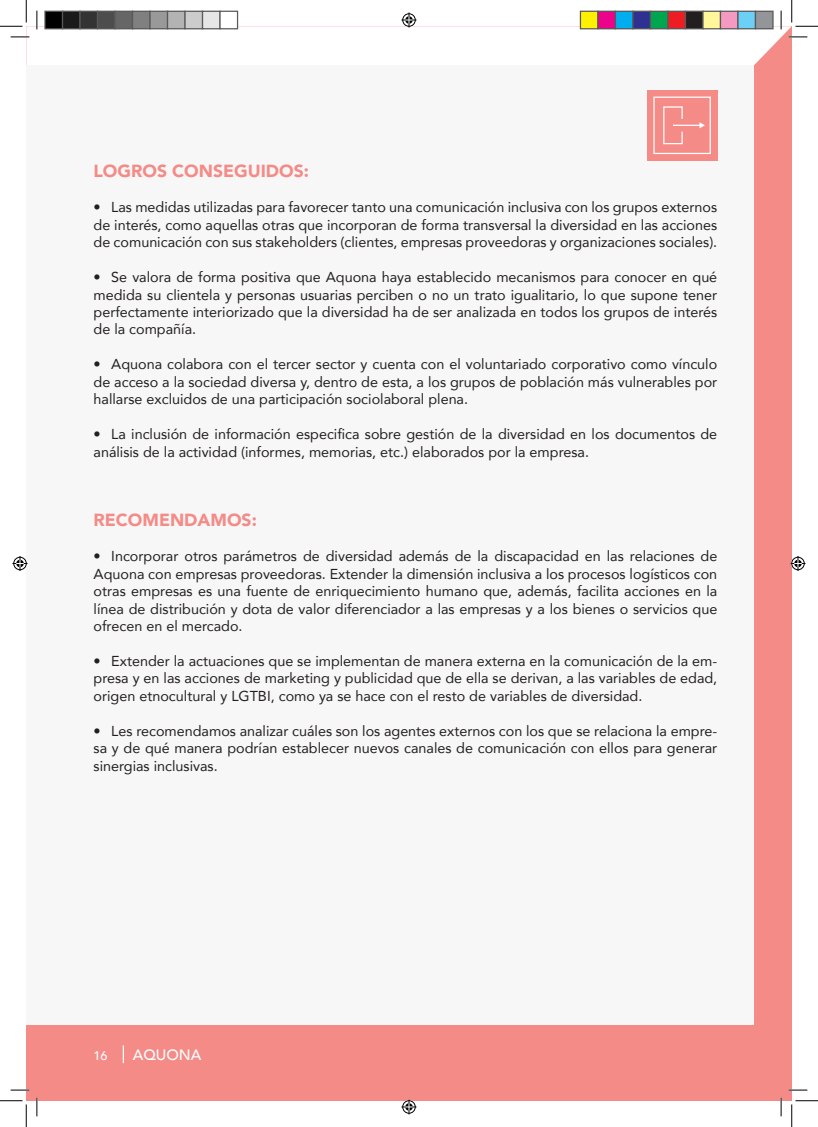
<style>
.page{position:relative;width:818px;height:1127px;background:#fff}
.page>*{position:absolute;margin:0;border:0;box-sizing:border-box;transform-origin:0 0}
.t1{font:900 17.5px "Avenir";color:#f48b87}
.t2{font:500 15px "Avenir";color:#fff}
.t3{font:14.38px/17.4px "Avenir";color:#231f20;text-align:justify}
.t4{font:500 12.5px "Avenir";color:#fff}
</style>
<div class="page">
<div style="left:26px;top:26px;width:766px;height:1074px;background:#f48b87"></div>
<div style="left:26px;top:26px;width:765px;height:39px;background:#fff"></div>
<div style="left:26px;top:65px;width:728px;height:959px;background:#f7f7f8"></div>
<svg style="left:123px;top:1045px;width:1px;height:17px"></svg>
<div style="left:647px;top:90px;width:70px;height:70px;background:#f48b87"></div>
<div style="left:653px;top:96px;width:58px;height:58px;border:1px solid #fff"></div>
<svg style="left:663px;top:106px;width:42px;height:39px"></svg>
<svg style="left:11px;top:36px;width:18px;height:2px"></svg>
<svg style="left:788px;top:36px;width:19px;height:2px"></svg>
<svg style="left:11px;top:1089px;width:18px;height:1px"></svg>
<svg style="left:788px;top:1089px;width:19px;height:1px"></svg>
<svg style="left:36px;top:11px;width:2px;height:18px"></svg>
<svg style="left:36px;top:1097px;width:2px;height:18px"></svg>
<svg style="left:780px;top:11px;width:2px;height:18px"></svg>
<svg style="left:780px;top:1097px;width:2px;height:18px"></svg>
<svg style="left:0;top:0;width:27px;height:27px"></svg>
<svg style="left:0;top:1100px;width:27px;height:26px"></svg>
<svg style="left:791px;top:0;width:27px;height:27px"></svg>
<svg style="left:791px;top:1100px;width:27px;height:26px"></svg>
<svg style="left:401px;top:13px;width:15px;height:15px"></svg>
<svg style="left:401px;top:1099px;width:15px;height:15px"></svg>
<svg style="left:13px;top:556px;width:15px;height:15px"></svg>
<svg style="left:790px;top:556px;width:15px;height:15px"></svg>
<div style="left:45px;top:11px;width:18px;height:18px;background:#000"></div>
<div style="left:44px;top:11px;width:19px;height:18px;border:1px solid #595959"></div>
<div style="left:63px;top:11px;width:17px;height:18px;background:#1a1a1a"></div>
<div style="left:62px;top:11px;width:19px;height:18px;border:1px solid #595959"></div>
<div style="left:80px;top:11px;width:18px;height:18px;background:#333"></div>
<div style="left:79px;top:11px;width:19px;height:18px;border:1px solid #595959"></div>
<div style="left:98px;top:11px;width:17px;height:18px;background:#4d4d4d"></div>
<div style="left:97px;top:11px;width:19px;height:18px;border:1px solid #595959"></div>
<div style="left:115px;top:11px;width:18px;height:18px;background:#666"></div>
<div style="left:114px;top:11px;width:19px;height:18px;border:1px solid #595959"></div>
<div style="left:133px;top:11px;width:17px;height:18px;background:#808080"></div>
<div style="left:132px;top:11px;width:19px;height:18px;border:1px solid #595959"></div>
<div style="left:150px;top:11px;width:18px;height:18px;background:#999"></div>
<div style="left:149px;top:11px;width:19px;height:18px;border:1px solid #595959"></div>
<div style="left:168px;top:11px;width:17px;height:18px;background:#b3b3b3"></div>
<div style="left:167px;top:11px;width:19px;height:18px;border:1px solid #595959"></div>
<div style="left:185px;top:11px;width:18px;height:18px;background:#ccc"></div>
<div style="left:184px;top:11px;width:19px;height:18px;border:1px solid #595959"></div>
<div style="left:203px;top:11px;width:17px;height:18px;background:#e6e6e6"></div>
<div style="left:202px;top:11px;width:19px;height:18px;border:1px solid #595959"></div>
<div style="left:220px;top:11px;width:18px;height:18px;background:#fff"></div>
<div style="left:219px;top:11px;width:19px;height:18px;border:1px solid #595959"></div>
<div style="left:580px;top:11px;width:18px;height:18px;background:#fff101"></div>
<div style="left:580px;top:11px;width:18px;height:18px;border:1px solid #595959"></div>
<div style="left:598px;top:11px;width:17px;height:18px;background:#ed028c"></div>
<div style="left:597px;top:11px;width:19px;height:18px;border:1px solid #595959"></div>
<div style="left:615px;top:11px;width:18px;height:18px;background:#00aeef"></div>
<div style="left:615px;top:11px;width:18px;height:18px;border:1px solid #595959"></div>
<div style="left:633px;top:11px;width:17px;height:18px;background:#2e3092"></div>
<div style="left:632px;top:11px;width:19px;height:18px;border:1px solid #595959"></div>
<div style="left:650px;top:11px;width:18px;height:18px;background:#00a54f"></div>
<div style="left:650px;top:11px;width:18px;height:18px;border:1px solid #595959"></div>
<div style="left:668px;top:11px;width:17px;height:18px;background:#ee1d23"></div>
<div style="left:667px;top:11px;width:19px;height:18px;border:1px solid #595959"></div>
<div style="left:685px;top:11px;width:18px;height:18px;background:#231f20"></div>
<div style="left:685px;top:11px;width:18px;height:18px;border:1px solid #595959"></div>
<div style="left:703px;top:11px;width:17px;height:18px;background:#fff79a"></div>
<div style="left:702px;top:11px;width:19px;height:18px;border:1px solid #595959"></div>
<div style="left:720px;top:11px;width:18px;height:18px;background:#f499c2"></div>
<div style="left:720px;top:11px;width:18px;height:18px;border:1px solid #595959"></div>
<div style="left:738px;top:11px;width:17px;height:18px;background:#6bcff6"></div>
<div style="left:737px;top:11px;width:19px;height:18px;border:1px solid #595959"></div>
<div style="left:755px;top:11px;width:18px;height:18px;background:#939598"></div>
<div style="left:755px;top:11px;width:18px;height:18px;border:1px solid #595959"></div>
<p class="t1" style="left:94px;top:156px;width:217px">LOGROS CONSEGUIDOS:</p>
<p class="t3" style="left:94px;top:198px;width:625px">• Las medidas utilizadas para favorecer tanto una comunicación inclusiva con los grupos externos de interés, como aquellas otras que incorporan de forma transversal la diversidad en las acciones de comunicación con sus stakeholders (clientes, empresas proveedoras y organizaciones sociales).</p>
<p class="t3" style="left:94px;top:268px;width:625px">• Se valora de forma positiva que Aquona haya establecido mecanismos para conocer en qué medida su clientela y personas usuarias perciben o no un trato igualitario, lo que supone tener perfectamente interiorizado que la diversidad ha de ser analizada en todos los grupos de interés de la compañía.</p>
<p class="t3" style="left:94px;top:355px;width:625px">• Aquona colabora con el tercer sector y cuenta con el voluntariado corporativo como vínculo de acceso a la sociedad diversa y, dentro de esta, a los grupos de población más vulnerables por hallarse excluidos de una participación sociolaboral plena.</p>
<p class="t3" style="left:94px;top:425px;width:625px">• La inclusión de información especifica sobre gestión de la diversidad en los documentos de análisis de la actividad (informes, memorias, etc.) elaborados por la empresa.</p>
<p class="t1" style="left:94px;top:505px;width:165px">RECOMENDAMOS:</p>
<p class="t3" style="left:94px;top:547px;width:625px">• Incorporar otros parámetros de diversidad además de la discapacidad en las relaciones de Aquona con empresas proveedoras. Extender la dimensión inclusiva a los procesos logísticos con otras empresas es una fuente de enriquecimiento humano que, además, facilita acciones en la línea de distribución y dota de valor diferenciador a las empresas y a los bienes o servicios que ofrecen en el mercado.</p>
<p class="t3" style="left:94px;top:651px;width:625px">• Extender la actuaciones que se implementan de manera externa en la comunicación de la em&shy;presa y en las acciones de marketing y publicidad que de ella se derivan, a las variables de edad, origen etnocultural y LGTBI, como ya se hace con el resto de variables de diversidad.</p>
<p class="t3" style="left:94px;top:721px;width:625px">• Les recomendamos analizar cuáles son los agentes externos con los que se relaciona la empre&shy;sa y de qué manera podrían establecer nuevos canales de comunicación con ellos para generar sinergias inclusivas.</p>
<p class="t4" style="left:94px;top:1044px;width:15px">16</p>
<p class="t2" style="left:133px;top:1041px;width:70px">AQUONA</p>
</div>
